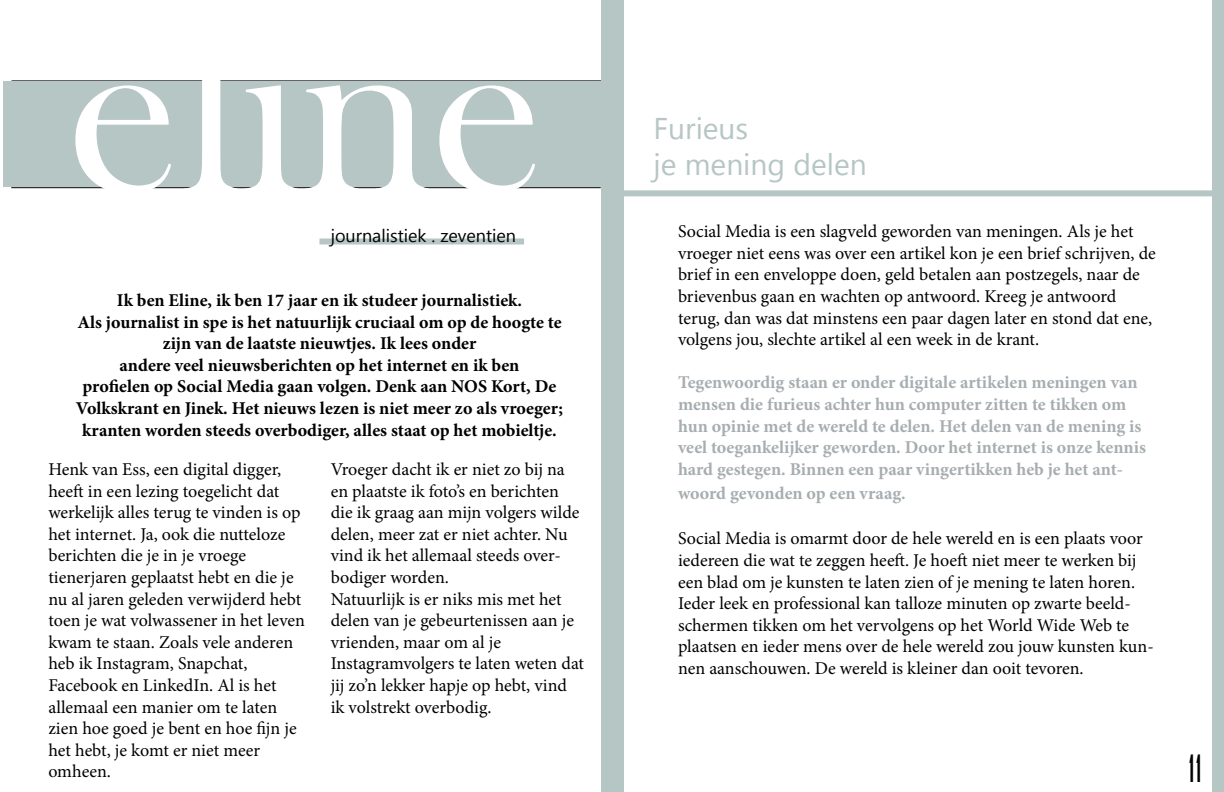
<style>
.page{position:relative;width:1224px;height:792px;background:#fff}
.page>*{position:absolute;margin:0;border:0;box-sizing:border-box;transform-origin:0 0}
.t1{font:250px "Bask Old Face";color:#fff}
.t2{font:36px "Agency FB";color:#000}
.t3{font:30px/36px "Myanmar Text";color:#b6c6c4}
.t4{font:18px/21.6px "Minion Pro";color:#000}
.t5{font:700 18px/21.6px "Minion Pro";color:#000;text-align:center}
.t6{font:700 18px/21.6px "Minion Pro";color:#a7adb0}
.t7{font:18px "Myanmar Text";color:#000}
</style>
<div class="page">
<div style="left:601px;top:0;width:23px;height:792px;background:#b6c6c4"></div>
<hr style="left:11px;top:187px;width:590px;height:1px;background:#000">
<hr style="left:12px;top:80px;width:589px;height:1px;background:#000">
<div style="left:4px;top:81px;width:601px;height:106px;background:#b6c6c4"></div>
<div style="left:320px;top:238px;width:204px;height:6px;background:#b6c6c4"></div>
<div style="left:1212px;top:0;width:12px;height:792px;background:#b6c6c4"></div>
<div style="left:624px;top:190px;width:600px;height:6px;background:#b6c6c4"></div>
<h1 class="t1" style="left:68px;top:-29px;width:478px">eline</h1>
<p class="t7" style="left:331px;top:225px;width:187px">journalistiek . zeventien</p>
<p class="t5" style="left:76px;top:289px;width:489px">Ik ben Eline, ik ben 17 jaar en ik studeer journalistiek.<br>Als journalist in spe is het natuurlijk cruciaal om op de hoogte te zijn van de laatste nieuwtjes. Ik lees onder<br>andere veel nieuwsberichten op het internet en ik ben<br>profielen op Social Media gaan volgen. Denk aan NOS Kort, De Volkskrant en Jinek. Het nieuws lezen is niet meer zo als vroeger; kranten worden steeds overbodiger, alles staat op het mobieltje.</p>
<p class="t4" style="left:48px;top:459px;width:258px">Henk van Ess, een digital digger, heeft in een lezing toegelicht dat werkelijk alles terug te vinden is op het internet. Ja, ook die nutteloze berichten die je in je vroege tienerjaren geplaatst hebt en die je nu al jaren geleden verwijderd hebt toen je wat volwassener in het leven kwam te staan. Zoals vele anderen heb ik Instagram, Snapchat,<br>Facebook en LinkedIn. Al is het allemaal een manier om te laten zien hoe goed je bent en hoe fijn je het hebt, je komt er niet meer omheen.</p>
<p class="t4" style="left:331px;top:459px;width:255px">Vroeger dacht ik er niet zo bij na en plaatste ik foto’s en berichten die ik graag aan mijn volgers wilde delen, meer zat er niet achter. Nu vind ik het allemaal steeds over&shy;bodiger worden.<br>Natuurlijk is er niks mis met het delen van je gebeurtenissen aan je vrienden, maar om al je<br>Instagramvolgers te laten weten dat jij zo’n lekker hapje op hebt, vind ik volstrekt overbodig.</p>
<h3 class="t3" style="left:654px;top:110px;width:215px">Furieus<br>je mening delen</h3>
<p class="t4" style="left:678px;top:221px;width:479px">Social Media is een slagveld geworden van meningen. Als je het vroeger niet eens was over een artikel kon je een brief schrijven, de brief in een enveloppe doen, geld betalen aan postzegels, naar de brievenbus gaan en wachten op antwoord. Kreeg je antwoord terug, dan was dat minstens een paar dagen later en stond dat ene, volgens jou, slechte artikel al een week in de krant.</p>
<p class="t6" style="left:678px;top:372px;width:469px">Tegenwoordig staan er onder digitale artikelen meningen van mensen die furieus achter hun computer zitten te tikken om hun opinie met de wereld te delen. Het delen van de mening is veel toegankelijker geworden. Door het internet is onze kennis hard gestegen. Binnen een paar vingertikken heb je het ant-</p>
<p class="t6" style="left:678px;top:482px;width:229px">woord gevonden op een vraag.</p>
<p class="t4" style="left:678px;top:528px;width:477px">Social Media is omarmt door de hele wereld en is een plaats voor iedereen die wat te zeggen heeft. Je hoeft niet meer te werken bij een blad om je kunsten te laten zien of je mening te laten horen.<br>Ieder leek en professional kan talloze minuten op zwarte beeld&shy;schermen tikken om het vervolgens op het World Wide Web te plaatsen en ieder mens over de hele wereld zou jouw kunsten kun&shy;nen aanschouwen. De wereld is kleiner dan ooit tevoren.</p>
<h2 class="t2" style="left:1188px;top:747px;width:16px">11</h2>
</div>
